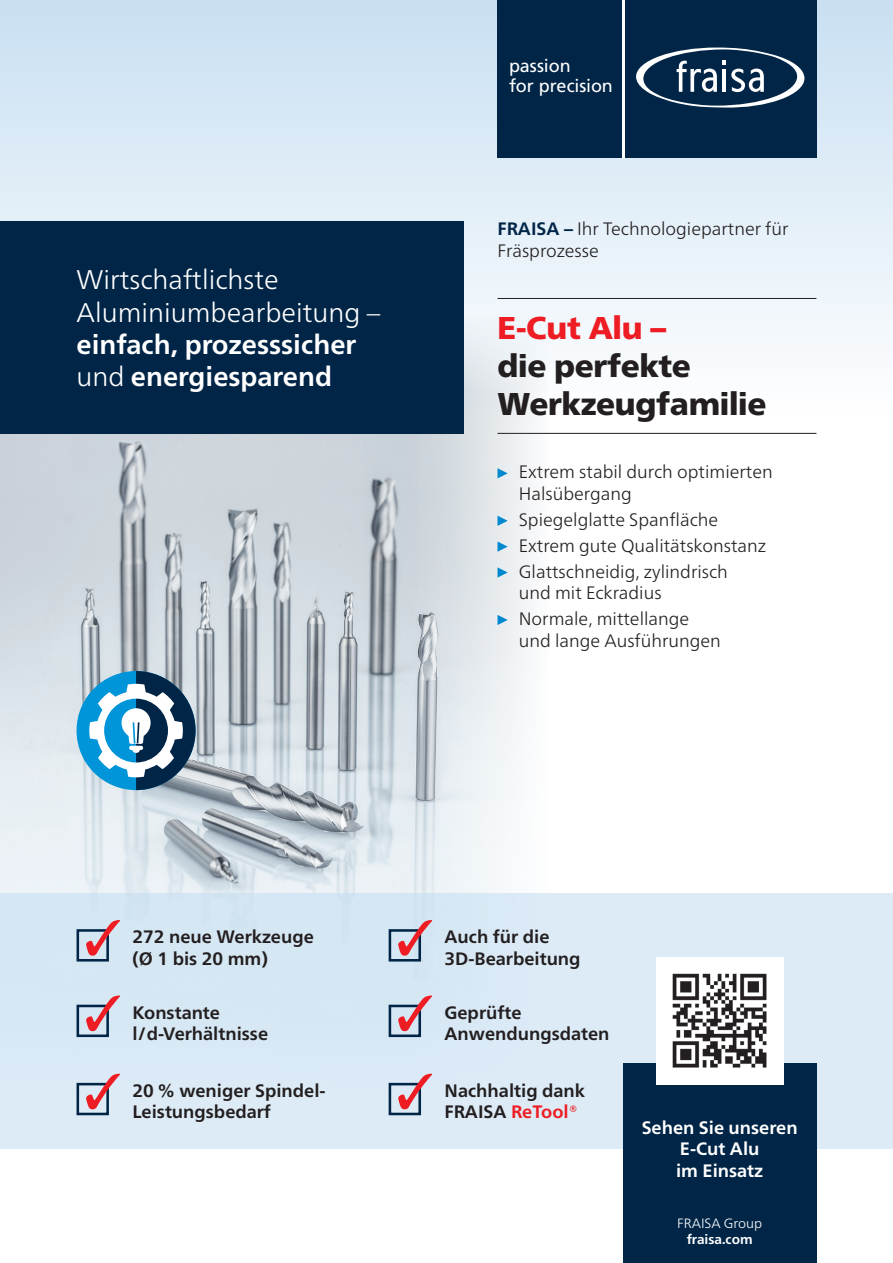
<style>
.page{position:relative;width:893px;height:1263px;background:#fff}
.page>*{position:absolute;margin:0;border:0;box-sizing:border-box;transform-origin:0 0}
.t1{font:900 31.5px/37.8px "Frutiger Neue LT Pro";letter-spacing:-.01em;color:#231f20}
.t2{font:900 31.5px "Frutiger Neue LT Pro";letter-spacing:-.01em;color:#ee1d23}
.t3{font:300 27px/32.4px "Frutiger Neue LT Pro";color:#fff}
.t4{font:700 27px/32.4px "Frutiger Neue LT Pro";color:#fff}
.t5{font:300 18px/25.8px "Frutiger Neue LT Pro";color:#231f20}
.t6{font:700 18px/21.6px "Frutiger Neue LT Pro";color:#231f20}
.t7{font:700 18px/21.6px "Frutiger Neue LT Pro";color:#fff;text-align:center}
.t8{font:18px "Frutiger LT Std";letter-spacing:-.005em;color:#fff}
.t9{font:300 13.5px "Frutiger Neue LT Pro";color:#fff}
.t10{font:700 13.5px "Frutiger Neue LT Pro";color:#fff}
.s1{font-weight:300}
.s2{font-weight:700;color:#002547}
.s3{color:#ee1d23}
</style>
<div class="page">
<img style="left:0;top:413px;width:548px;height:480px">
<div style="left:0;top:0;width:893px;height:413px;background:linear-gradient(to bottom,#c8e0f2,#fcfdfd)"></div>
<div style="left:0;top:221px;width:463px;height:213px;background:#002547"></div>
<div style="left:0;top:893px;width:893px;height:255px;background:#dbebf6"></div>
<div style="left:497px;top:0;width:128px;height:157px;background:#002547"></div>
<hr style="left:623px;top:0;width:2px;height:157px;background:#fff">
<div style="left:625px;top:0;width:191px;height:157px;background:#002547"></div>
<svg style="left:636px;top:48px;width:168px;height:60px"></svg>
<hr style="left:497px;top:433px;width:319px;height:1px;background:#231f20">
<div style="left:623px;top:1063px;width:193px;height:200px;background:#002547"></div>
<div style="left:656px;top:957px;width:127px;height:127px;background:#fff"></div>
<div style="left:77px;top:671px;width:119px;height:119px;background:#0095d9;border-radius:50%"></div>
<svg style="left:89px;top:671px;width:107px;height:119px"></svg>
<hr style="left:497px;top:298px;width:319px;height:1px;background:#231f20">
<div style="left:77px;top:929px;width:32px;height:32px;border:3px solid #002547"></div>
<svg style="left:86px;top:920px;width:34px;height:36px"></svg>
<div style="left:389px;top:929px;width:32px;height:32px;border:3px solid #002547"></div>
<svg style="left:398px;top:920px;width:34px;height:36px"></svg>
<div style="left:77px;top:1005px;width:32px;height:32px;border:3px solid #002547"></div>
<svg style="left:86px;top:995px;width:34px;height:36px"></svg>
<div style="left:389px;top:1005px;width:32px;height:32px;border:3px solid #002547"></div>
<svg style="left:398px;top:995px;width:34px;height:36px"></svg>
<div style="left:77px;top:1083px;width:32px;height:32px;border:3px solid #002547"></div>
<svg style="left:86px;top:1073px;width:34px;height:36px"></svg>
<div style="left:389px;top:1083px;width:32px;height:32px;border:3px solid #002547"></div>
<svg style="left:398px;top:1073px;width:34px;height:36px"></svg>
<img style="left:672px;top:973px;width:95px;height:95px">
<svg style="left:497px;top:468px;width:11px;height:10px"></svg>
<svg style="left:497px;top:516px;width:11px;height:10px"></svg>
<svg style="left:497px;top:541px;width:11px;height:11px"></svg>
<svg style="left:497px;top:567px;width:11px;height:11px"></svg>
<svg style="left:497px;top:615px;width:11px;height:10px"></svg>
<p class="t8" style="left:509px;top:56px;width:63px">passion</p>
<p class="t8" style="left:509px;top:62px;width:105px">for precision</p>
<h2 class="t3" style="left:77px;top:263px;width:305px">Wirtschaftlichste<br>Aluminiumbearbeitung –</h2>
<h2 class="t4" style="left:77px;top:328px;width:281px">einfach, prozesssicher <span class="s1">und</span> energiesparend</h2>
<p class="t5" style="left:497px;top:218px;width:292px;line-height:21.6px"><span class="s2">FRAISA –</span> Ihr Technologiepartner für<br>Fräsprozesse</p>
<h1 class="t2" style="left:497px;top:309px;width:170px">E-Cut Alu –</h1>
<h1 class="t1" style="left:497px;top:347px;width:270px">die perfekte<br>Werkzeugfamilie</h1>
<p class="t5" style="left:519px;top:461px;width:255px;line-height:21.6px">Extrem stabil durch optimierten<br>Halsübergang</p>
<p class="t5" style="left:519px;top:507px;width:249px">Spiegelglatte Spanfläche<br>Extrem gute Qualitätskonstanz<br>Glattschneidig, zylindrisch</p>
<p class="t5" style="left:519px;top:580px;width:172px">und mit Eckradius<br>Normale, mittellange</p>
<p class="t5" style="left:519px;top:627px;width:204px">und lange Ausführungen</p>
<p class="t6" style="left:132px;top:926px;width:183px">272 neue Werkzeuge (Ø 1 bis 20 mm)</p>
<p class="t6" style="left:444px;top:926px;width:138px">Auch für die<br>3D-Bearbeitung</p>
<p class="t6" style="left:132px;top:1001px;width:137px">Konstante l/d-Verhältnisse</p>
<p class="t6" style="left:444px;top:1001px;width:167px">Geprüfte<br>Anwendungsdaten</p>
<p class="t6" style="left:132px;top:1079px;width:195px">20 % weniger Spindel-<br>Leistungsbedarf</p>
<p class="t6" style="left:444px;top:1079px;width:142px">Nachhaltig dank<br>FRAISA <span class="s3">ReTool®</span></p>
<p class="t7" style="left:642px;top:1116px;width:157px">Sehen Sie unseren<br>E-Cut Alu<br>im Einsatz</p>
<p class="t9" style="left:677px;top:1215px;width:86px">FRAISA Group</p>
<p class="t10" style="left:687px;top:1231px;width:68px">fraisa.com</p>
</div>
